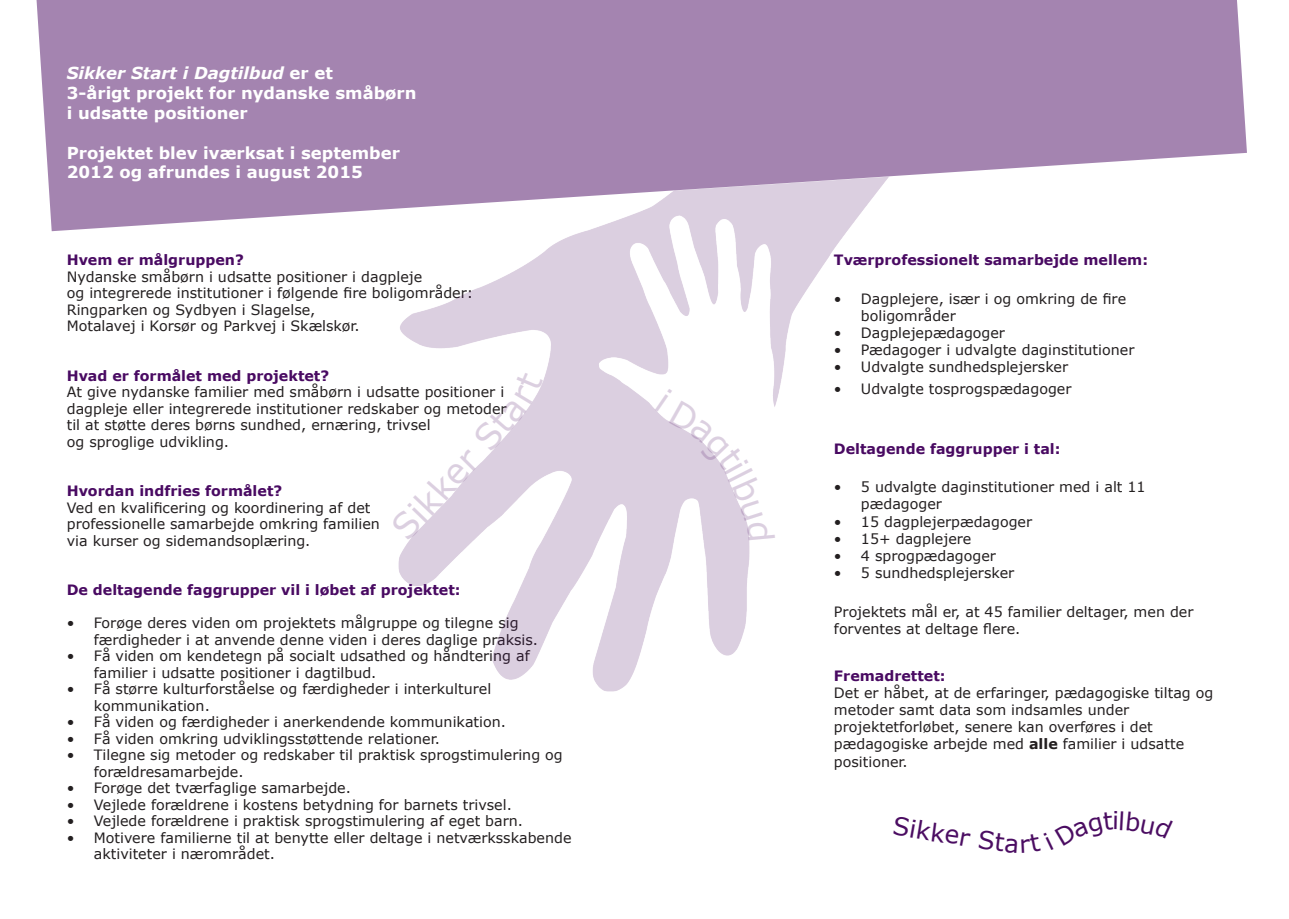
<style>
.page{position:relative;width:1289px;height:919px;background:#fff}
.page>*{position:absolute;margin:0;border:0;box-sizing:border-box;transform-origin:0 0}
.t1{font:700 16.5px "Verdana";color:#fff}
.t2{font:italic 700 16.5px "Verdana";color:#fff}
.t3{font:14.25px/16.5px "Verdana";color:#231f20}
.t4{font:700 14.25px "Verdana";color:#490a62}
.s1{font-style:normal}
.s2{font-weight:700;color:#490a62}
.s3{font-weight:700}
</style>
<div class="page">
<svg style="left:36px;top:0;width:1210px;height:231px;background:#ae91b8"></svg>
<img style="left:398px;top:174px;width:535px;height:517px">
<svg style="left:398px;top:371px;width:145px;height:169px"></svg>
<svg style="left:655px;top:389px;width:120px;height:151px"></svg>
<p class="t2" style="left:67px;top:62px;width:268px">Sikker Start i Dagtilbud <span class="s1">er et</span></p>
<p class="t1" style="left:67px;top:81px;width:351px">3-årigt projekt for nydanske småbørn</p>
<p class="t1" style="left:67px;top:101px;width:182px">i udsatte positioner</p>
<p class="t1" style="left:67px;top:141px;width:335px">Projektet blev iværksat i september</p>
<p class="t1" style="left:67px;top:161px;width:297px">2012 og afrundes i august 2015</p>
<p class="t4" style="left:67px;top:250px;width:178px">Hvem er målgruppen?</p>
<p class="t3" style="left:67px;top:268px;width:357px">Nydanske småbørn i udsatte positioner i dagpleje</p>
<p class="t3" style="left:67px;top:284px;width:408px">og integrerede institutioner i følgende fire boligområder:</p>
<p class="t3" style="left:67px;top:301px;width:250px">Ringparken og Sydbyen i Slagelse,</p>
<p class="t3" style="left:67px;top:317px;width:294px">Motalavej i Korsør og Parkvej i Skælskør.</p>
<p class="t4" style="left:67px;top:365px;width:264px">Hvad er formålet med projektet?</p>
<p class="t3" style="left:67px;top:383px;width:439px">At give nydanske familier med småbørn i udsatte positioner i</p>
<p class="t3" style="left:67px;top:400px;width:441px">dagpleje eller integrerede institutioner redskaber og metoder</p>
<p class="t3" style="left:67px;top:416px;width:365px">til at støtte deres børns sundhed, ernæring, trivsel</p>
<p class="t3" style="left:67px;top:433px;width:164px">og sproglige udvikling.</p>
<p class="t4" style="left:67px;top:481px;width:217px">Hvordan indfries formålet?</p>
<p class="t3" style="left:67px;top:499px;width:305px">Ved en kvalificering og koordinering af det</p>
<p class="t3" style="left:67px;top:515px;width:315px">professionelle samarbejde omkring familien</p>
<p class="t3" style="left:67px;top:532px;width:245px">via kurser og sidemandsoplæring.</p>
<p class="t4" style="left:67px;top:580px;width:395px">De deltagende faggrupper vil i løbet af projektet:</p>
<p class="t3" style="left:94px;top:614px;width:446px;text-indent:-27px">• Forøge deres viden om projektets målgruppe og tilegne sig færdigheder i at anvende denne viden i deres daglige praksis.</p>
<p class="t3" style="left:94px;top:647px;width:437px;text-indent:-27px">• Få viden om kendetegn på socialt udsathed og håndtering af familier i udsatte positioner i dagtilbud.</p>
<p class="t3" style="left:94px;top:680px;width:399px;text-indent:-27px">• Få større kulturforståelse og færdigheder i interkulturel kommunikation.</p>
<p class="t3" style="left:67px;top:713px;width:440px">• Få viden og færdigheder i anerkendende kommunikation.</p>
<p class="t3" style="left:67px;top:730px;width:374px">• Få viden omkring udviklingsstøttende relationer.</p>
<p class="t3" style="left:94px;top:746px;width:470px;text-indent:-27px">• Tilegne sig metoder og redskaber til praktisk sprogstimulering og forældresamarbejde.</p>
<p class="t3" style="left:67px;top:779px;width:286px">• Forøge det tværfaglige samarbejde.</p>
<p class="t3" style="left:67px;top:796px;width:446px">• Vejlede forældrene i kostens betydning for barnets trivsel.</p>
<p class="t3" style="left:67px;top:812px;width:458px">• Vejlede forældrene i praktisk sprogstimulering af eget barn.</p>
<p class="t3" style="left:94px;top:829px;width:479px;text-indent:-27px">• Motivere familierne til at benytte eller deltage i netværksskabende aktiviteter i nærområdet.</p>
<p class="t4" style="left:834px;top:250px;width:315px">Tværprofessionelt samarbejde mellem:</p>
<p class="t3" style="left:861px;top:290px;width:267px;line-height:17.1px;text-indent:-27px">• Dagplejere, især i og omkring de fire boligområder</p>
<p class="t3" style="left:834px;top:324px;width:173px">• Dagplejepædagoger</p>
<p class="t3" style="left:834px;top:341px;width:302px">• Pædagoger i udvalgte daginstitutioner</p>
<p class="t3" style="left:834px;top:358px;width:236px">• Udvalgte sundhedsplejersker</p>
<p class="t3" style="left:834px;top:380px;width:239px">• Udvalgte tosprogspædagoger</p>
<p class="t4" style="left:834px;top:438px;width:228px">Deltagende faggrupper i tal:</p>
<p class="t3" style="left:861px;top:478px;width:286px;line-height:17.1px;text-indent:-27px">• 5 udvalgte daginstitutioner med i alt 11 pædagoger</p>
<p class="t3" style="left:834px;top:513px;width:200px">• 15 dagplejerpædagoger</p>
<p class="t3" style="left:834px;top:530px;width:139px">• 15+ dagplejere</p>
<p class="t3" style="left:834px;top:547px;width:163px">• 4 sprogpædagoger</p>
<p class="t3" style="left:834px;top:564px;width:182px">• 5 sundhedsplejersker</p>
<p class="t3" style="left:834px;top:603px;width:361px">Projektets mål er, at 45 familier deltager, men der</p>
<p class="t3" style="left:834px;top:620px;width:188px">forventes at deltage flere.</p>
<p class="t3" style="left:834px;top:667px;width:381px;line-height:17.1px"><span class="s2">Fremadrettet:<br></span>Det er håbet, at de erfaringer, pædagogiske tiltag og metoder samt data som indsamles under</p>
<p class="t3" style="left:834px;top:718px;width:320px">projektetforløbet, senere kan overføres i det</p>
<p class="t3" style="left:834px;top:735px;width:352px;line-height:17.1px">pædagogiske arbejde med <span class="s3">alle</span> familier i udsatte positioner.</p>
</div>
